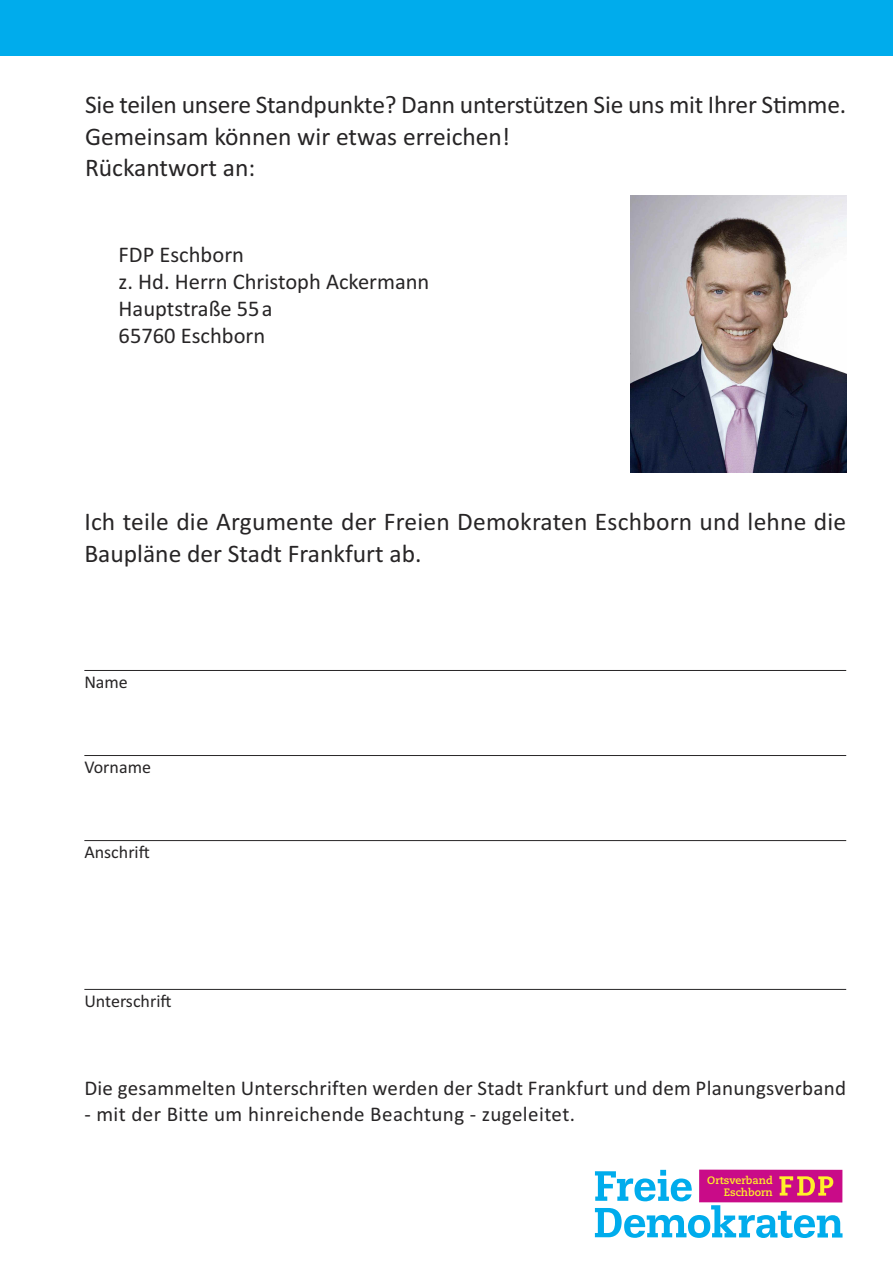
<style>
.page{position:relative;width:893px;height:1263px;background:#fff}
.page>*{position:absolute;margin:0;border:0;box-sizing:border-box;transform-origin:0 0}
.t1{font:25.5px/31.5px "Calibri";color:#272526}
.t2{font:22.5px/27px "Calibri";color:#272526}
.t3{font:21px "Calibri";letter-spacing:.015em;color:#272526}
.t4{font:18px "Calibri";color:#272526}
.t5{font:700 10.65px/11.2px "Caecilia";color:#fff029;text-align:right}
</style>
<div class="page">
<div style="left:0;top:0;width:893px;height:55px;background:#00acec"></div>
<svg style="left:699px;top:1169px;width:143px;height:1px"></svg>
<svg style="left:595px;top:1170px;width:248px;height:68px"></svg>
<hr style="left:84px;top:670px;width:762px;height:1px;background:#272526">
<hr style="left:84px;top:755px;width:762px;height:1px;background:#272526">
<hr style="left:84px;top:840px;width:762px;height:1px;background:#272526">
<hr style="left:84px;top:989px;width:762px;height:1px;background:#272526">
<img style="left:631px;top:196px;width:215px;height:276px">
<p class="t1" style="left:85px;top:89px;width:763px">Sie teilen unsere Standpunkte? Dann unterstützen Sie uns mit Ihrer Stimme.<br>Gemeinsam können wir etwas erreichen!<br>Rückantwort an:</p>
<p class="t2" style="left:119px;top:241px;width:312px">FDP Eschborn<br>z. Hd. Herrn Christoph Ackermann<br>Hauptstraße 55a<br>65760 Eschborn</p>
<p class="t1" style="left:84px;top:506px;width:763px">Ich teile die Argumente der Freien Demokraten Eschborn und lehne die<br>Baupläne der Stadt Frankfurt ab.</p>
<p class="t4" style="left:84px;top:671px;width:45px">Name</p>
<p class="t4" style="left:84px;top:756px;width:68px">Vorname</p>
<p class="t4" style="left:84px;top:841px;width:67px">Anschrift</p>
<p class="t4" style="left:84px;top:990px;width:89px">Unterschrift</p>
<p class="t3" style="left:84px;top:1076px;width:763px">Die gesammelten Unterschriften werden der Stadt Frankfurt und dem Planungsverband</p>
<p class="t3" style="left:84px;top:1101px;width:492px">- mit der Bitte um hinreichende Beachtung - zugeleitet.</p>
<p class="t5" style="left:707px;top:1176px;width:67px">Ortsverband<br>Eschborn</p>
</div>
